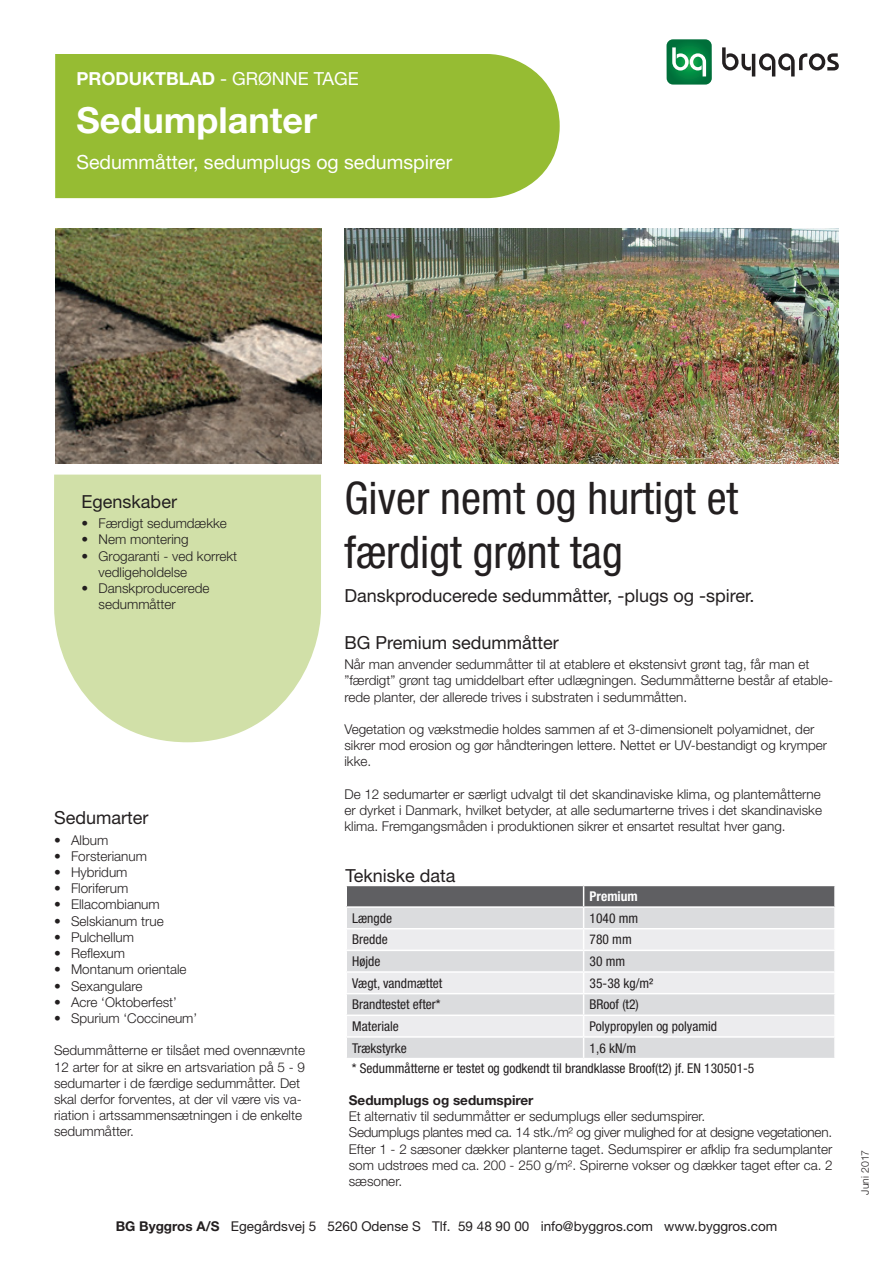
<style>
.page{position:relative;width:893px;height:1263px;background:#fff}
.page>*{position:absolute;margin:0;border:0;box-sizing:border-box;transform-origin:0 0}
.t1{font:condensed 45px/54px "Helvetica Neue LT Std";color:#231f20}
.t2{font:700 36px "Helvetica Neue LT Std";color:#fff}
.t3{font:19.5px "Helvetica Neue LT Std";color:#fff}
.t4{font:18px "Helvetica Neue LT Std";color:#231f20}
.t5{font:700 18px "Helvetica Neue LT Std";color:#fff}
.t6{font:300 13.5px/16.2px "Helvetica Neue LT Std";color:#231f20}
.t7{font:condensed 13.5px "Helvetica Neue LT Std";color:#231f20}
.t8{font:13.5px "Helvetica Neue LT Std";color:#231f20}
.t9{font:700 13.5px "Helvetica Neue LT Std";color:#231f20}
.t10{font:700 condensed 13.5px "Helvetica Neue LT Std";color:#fff}
.t11{font:300 10.5px "Helvetica Neue LT Std";color:#231f20}
.s1{font-weight:400}
.s2{font-weight:700}
</style>
<div class="page">
<div style="left:55px;top:54px;width:505px;height:144px;background:#96bc33"></div>
<img style="left:344px;top:229px;width:495px;height:235px">
<svg style="left:54px;top:475px;width:267px;height:267px;background:#d5e3b1"></svg>
<img style="left:55px;top:229px;width:266px;height:235px">
<svg style="left:346px;top:885px;width:489px;height:173px;background:#d5d5d7"></svg>
<hr style="left:834px;top:1038px;width:2px;height:20px;background:#fff">
<svg style="left:666px;top:39px;width:46px;height:46px;background:#379867"></svg>
<svg style="left:722px;top:47px;width:117px;height:29px"></svg>
<h3 class="t5" style="left:76px;top:68px;width:284px">PRODUKTBLAD <span class="s1">- GRØNNE TAGE</span></h3>
<h2 class="t2" style="left:76px;top:98px;width:242px">Sedumplanter</h2>
<h3 class="t3" style="left:76px;top:151px;width:377px">Sedummåtter, sedumplugs og sedumspirer</h3>
<h3 class="t4" style="left:82px;top:490px;width:97px">Egenskaber</h3>
<p class="t6" style="left:82px;top:515px;width:147px">• Færdigt sedumdække</p>
<p class="t6" style="left:82px;top:531px;width:109px">• Nem montering</p>
<p class="t6" style="left:99px;top:547px;width:140px;text-indent:-17px">• Grogaranti - ved korrekt vedligeholdelse</p>
<p class="t6" style="left:99px;top:580px;width:112px;text-indent:-17px">• Danskproducerede sedummåtter</p>
<h3 class="t4" style="left:54px;top:807px;width:96px">Sedumarter</h3>
<p class="t6" style="left:54px;top:831px;width:56px">• Album</p>
<p class="t6" style="left:54px;top:848px;width:95px">• Forsterianum</p>
<p class="t6" style="left:54px;top:864px;width:75px">• Hybridum</p>
<p class="t6" style="left:54px;top:880px;width:76px">• Floriferum</p>
<p class="t6" style="left:54px;top:896px;width:107px">• Ellacombianum</p>
<p class="t6" style="left:54px;top:912px;width:111px">• Selskianum true</p>
<p class="t6" style="left:54px;top:929px;width:82px">• Pulchellum</p>
<p class="t6" style="left:54px;top:945px;width:73px">• Reflexum</p>
<p class="t6" style="left:54px;top:961px;width:134px">• Montanum orientale</p>
<p class="t6" style="left:54px;top:977px;width:90px">• Sexangulare</p>
<p class="t6" style="left:54px;top:993px;width:125px">• Acre ‘Oktoberfest’</p>
<p class="t6" style="left:54px;top:1010px;width:145px">• Spurium ‘Coccineum’</p>
<p class="t6" style="left:54px;top:1042px;width:253px">Sedummåtterne er tilsået med ovennævnte 12 arter for at sikre en artsvariation på 5 - 9 sedumarter i de færdige sedummåtter. Det skal derfor forventes, at der vil være vis va&shy;riation i artssammensætningen i de enkelte sedummåtter.</p>
<h1 class="t1" style="left:344px;top:471px;width:395px">Giver nemt og hurtigt et færdigt grønt tag</h1>
<h3 class="t4" style="left:344px;top:585px;width:412px">Danskproducerede sedummåtter, -plugs og -spirer.</h3>
<h3 class="t4" style="left:344px;top:631px;width:216px">BG Premium sedummåtter</h3>
<p class="t6" style="left:344px;top:656px;width:490px">Når man anvender sedummåtter til at etablere et ekstensivt grønt tag, får man et ”færdigt” grønt tag umiddelbart efter udlægningen. Sedummåtterne består af etable&shy;rede planter, der allerede trives i substraten i sedummåtten.</p>
<p class="t6" style="left:344px;top:721px;width:484px">Vegetation og vækstmedie holdes sammen af et 3-dimensionelt polyamidnet, der sikrer mod erosion og gør håndteringen lettere. Nettet er UV-bestandigt og krymper ikke.</p>
<p class="t6" style="left:344px;top:785px;width:479px;text-align:justify">De 12 sedumarter er særligt udvalgt til det skandinaviske klima, og plantemåtterne er dyrket i Danmark, hvilket betyder, at alle sedumarterne trives i det skandinaviske klima. Fremgangsmåden i produktionen sikrer et ensartet resultat hver gang.</p>
<h3 class="t4" style="left:345px;top:865px;width:112px">Tekniske data</h3>
<p class="t10" style="left:590px;top:888px;width:50px">Premium</p>
<p class="t7" style="left:352px;top:910px;width:41px">Længde</p>
<p class="t7" style="left:590px;top:910px;width:50px">1040 mm</p>
<p class="t7" style="left:352px;top:932px;width:37px">Bredde</p>
<p class="t7" style="left:590px;top:932px;width:44px">780 mm</p>
<p class="t7" style="left:352px;top:953px;width:30px">Højde</p>
<p class="t7" style="left:590px;top:953px;width:37px">30 mm</p>
<p class="t7" style="left:352px;top:975px;width:92px">Vægt, vandmættet</p>
<p class="t7" style="left:590px;top:975px;width:65px">35-38 kg/m²</p>
<p class="t7" style="left:352px;top:997px;width:90px">Brandtestet efter*</p>
<p class="t7" style="left:590px;top:997px;width:51px">BRoof (t2)</p>
<p class="t7" style="left:352px;top:1018px;width:48px">Materiale</p>
<p class="t7" style="left:590px;top:1018px;width:129px">Polypropylen og polyamid</p>
<p class="t7" style="left:352px;top:1040px;width:56px">Trækstyrke</p>
<p class="t7" style="left:590px;top:1040px;width:48px">1,6 kN/m</p>
<p class="t7" style="left:352px;top:1060px;width:404px">* Sedummåtterne er testet og godkendt til brandklasse Broof(t2) jf. EN 130501-5</p>
<p class="t9" style="left:349px;top:1092px;width:186px">Sedumplugs og sedumspirer</p>
<p class="t6" style="left:349px;top:1108px;width:485px">Et alternativ til sedummåtter er sedumplugs eller sedumspirer.<br>Sedumplugs plantes med ca. 14 stk./m² og giver mulighed for at designe vegetationen.<br>Efter 1 - 2 sæsoner dækker planterne taget. Sedumspirer er afklip fra sedumplanter som udstrøes med ca. 200 - 250 g/m². Spirerne vokser og dækker taget efter ca. 2 sæsoner.</p>
<p class="t8" style="left:116px;top:1218px;width:663px"><span class="s2">BG Byggros A/S</span> Egegårdsvej 5 5260 Odense S Tlf. 59 48 90 00 info@byggros.com www.byggros.com</p>
<p class="t11" style="left:859px;top:1194px;width:46px;rotate:-90deg">Juni 2017</p>
</div>
